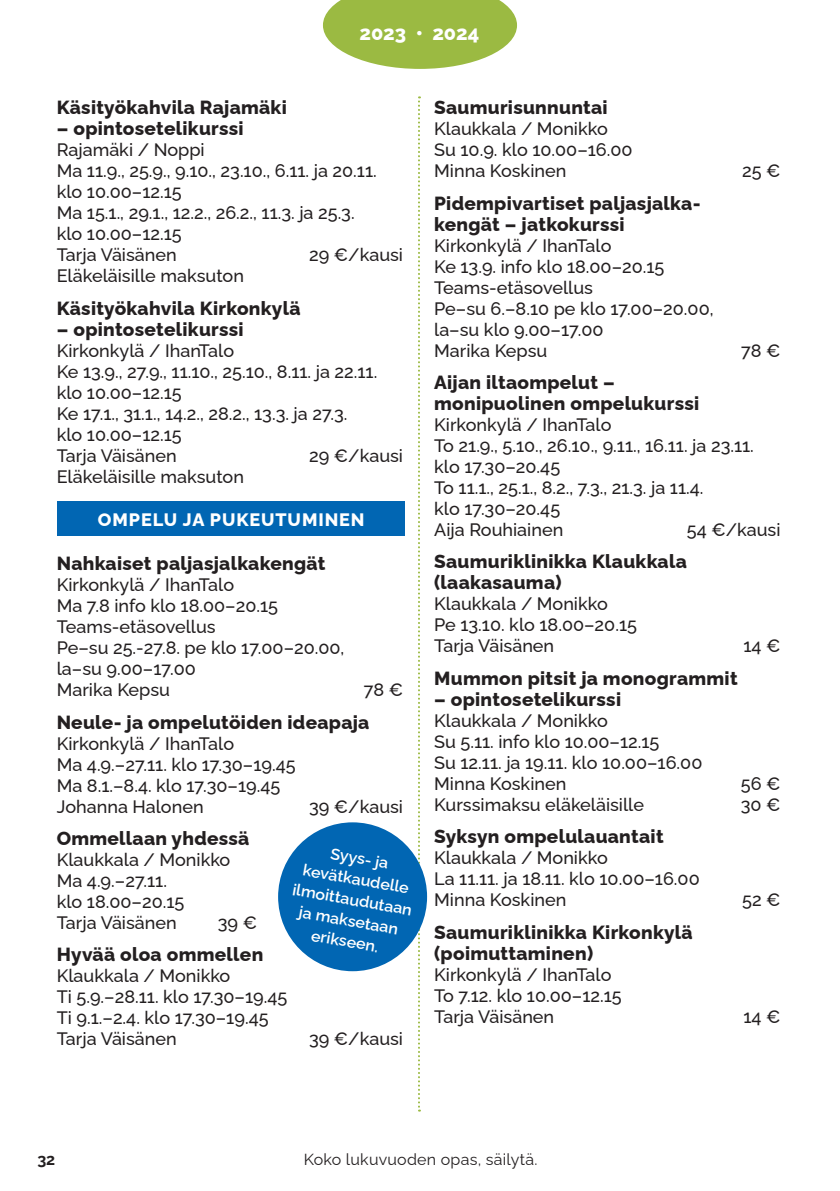
<style>
.page{position:relative;width:840px;height:1191px;background:#fff}
.page>*{position:absolute;margin:0;border:0;box-sizing:border-box;transform-origin:0 0}
.t1{font:800 20px "Raleway";color:#fff}
.Kurssin_nimi{font:800 19px/21px "Raleway";letter-spacing:.015em;color:#231f20}
.Aika{font:500 18px/21px "Raleway";color:#231f20}
.Kurssin_vetäjä{font:500 18px "Raleway";color:#231f20}
.Paikka{font:500 18px "Raleway";color:#231f20}
.PIKKU_VÄLIOTSIKKO_YL{font:800 18px "Raleway";letter-spacing:.05em;color:#fff}
.Paikka-2{font:600 16px/21px "Raleway";color:#fff;text-align:center}
.t2{font:16px "Raleway";letter-spacing:.015em;color:#231f20}
.t3{font:700 16px "Raleway";color:#231f20}
</style>
<div class="page">
<svg style="left:323px;top:0;width:193px;height:69px;background:#aac45f"></svg>
<svg style="left:418px;top:96px;width:2px;height:1015px"></svg>
<div style="left:57px;top:502px;width:347px;height:34px;background:#0166b3"></div>
<div style="left:278px;top:822px;width:149px;height:149px;background:#0166b3;border-radius:50%"></div>
<p class="t1" style="left:359px;top:16px;width:121px">2023 • 2024</p>
<p class="Kurssin_nimi" style="left:57px;top:95px;width:231px">Käsityökahvila Rajamäki</p>
<p class="Kurssin_nimi" style="left:57px;top:116px;width:188px">– opintosetelikurssi</p>
<p class="Paikka" style="left:57px;top:136px;width:149px">Rajamäki / Noppi</p>
<p class="Aika" style="left:57px;top:158px;width:321px">Ma 11.9., 25.9., 9.10., 23.10., 6.11. ja 20.11. klo 10.00–12.15</p>
<p class="Aika" style="left:57px;top:200px;width:299px">Ma 15.1., 29.1., 12.2., 26.2., 11.3. ja 25.3. klo 10.00–12.15</p>
<p class="Kurssin_vetäjä" style="left:57px;top:241px;width:121px">Tarja Väisänen</p>
<p class="Kurssin_vetäjä" style="left:309px;top:241px;width:95px">29 €/kausi</p>
<p class="Kurssin_vetäjä" style="left:57px;top:262px;width:189px">Eläkeläisille maksuton</p>
<p class="Kurssin_nimi" style="left:57px;top:295px;width:245px">Käsityökahvila Kirkonkylä</p>
<p class="Kurssin_nimi" style="left:57px;top:316px;width:188px">– opintosetelikurssi</p>
<p class="Paikka" style="left:57px;top:336px;width:179px">Kirkonkylä / IhanTalo</p>
<p class="Aika" style="left:57px;top:359px;width:322px">Ke 13.9., 27.9., 11.10., 25.10., 8.11. ja 22.11. klo 10.00–12.15</p>
<p class="Aika" style="left:57px;top:401px;width:292px">Ke 17.1., 31.1., 14.2., 28.2., 13.3. ja 27.3. klo 10.00–12.15</p>
<p class="Kurssin_vetäjä" style="left:57px;top:441px;width:121px">Tarja Väisänen</p>
<p class="Kurssin_vetäjä" style="left:309px;top:441px;width:95px">29 €/kausi</p>
<p class="Kurssin_vetäjä" style="left:57px;top:462px;width:189px">Eläkeläisille maksuton</p>
<p class="PIKKU_VÄLIOTSIKKO_YL" style="left:98px;top:506px;width:268px">OMPELU JA PUKEUTUMINEN</p>
<p class="Kurssin_nimi" style="left:57px;top:551px;width:270px">Nahkaiset paljasjalkakengät</p>
<p class="Paikka" style="left:57px;top:570px;width:179px">Kirkonkylä / IhanTalo</p>
<p class="Aika" style="left:57px;top:593px;width:223px">Ma 7.8 info klo 18.00–20.15<br>Teams-etäsovellus</p>
<p class="Aika" style="left:57px;top:635px;width:289px">Pe–su 25.-27.8. pe klo 17.00–20.00, la–su 9.00–17.00</p>
<p class="Kurssin_vetäjä" style="left:57px;top:675px;width:115px">Marika Kepsu</p>
<p class="Kurssin_vetäjä" style="left:363px;top:675px;width:41px">78 €</p>
<p class="Kurssin_nimi" style="left:57px;top:709px;width:314px">Neule- ja ompelutöiden ideapaja</p>
<p class="Paikka" style="left:57px;top:729px;width:179px">Kirkonkylä / IhanTalo</p>
<p class="Aika" style="left:57px;top:751px;width:240px">Ma 4.9.–27.11. klo 17.30–19.45</p>
<p class="Aika" style="left:57px;top:772px;width:225px">Ma 8.1.–8.4. klo 17.30–19.45</p>
<p class="Kurssin_vetäjä" style="left:57px;top:792px;width:148px">Johanna Halonen</p>
<p class="Kurssin_vetäjä" style="left:309px;top:792px;width:95px">39 €/kausi</p>
<p class="Kurssin_nimi" style="left:57px;top:825px;width:194px">Ommellaan yhdessä</p>
<p class="Kurssin_vetäjä" style="left:57px;top:845px;width:175px">Klaukkala / Monikko</p>
<p class="Aika" style="left:57px;top:868px;width:112px">Ma 4.9.–27.11.</p>
<p class="Aika" style="left:57px;top:889px;width:129px">klo 18.00–20.15</p>
<p class="Kurssin_vetäjä" style="left:57px;top:908px;width:121px">Tarja Väisänen</p>
<p class="Kurssin_vetäjä" style="left:218px;top:908px;width:41px">39 €</p>
<p class="Kurssin_nimi" style="left:57px;top:942px;width:208px">Hyvää oloa ommellen</p>
<p class="Paikka" style="left:57px;top:961px;width:175px">Klaukkala / Monikko</p>
<p class="Kurssin_vetäjä" style="left:57px;top:982px;width:232px">Ti 5.9.–28.11. klo 17.30–19.45</p>
<p class="Kurssin_vetäjä" style="left:57px;top:1003px;width:213px">Ti 9.1.–2.4. klo 17.30–19.45</p>
<p class="Kurssin_vetäjä" style="left:57px;top:1024px;width:121px">Tarja Väisänen</p>
<p class="Kurssin_vetäjä" style="left:309px;top:1024px;width:95px">39 €/kausi</p>
<p class="Paikka-2" style="left:309px;top:836px;width:109px;rotate:10deg">Syys- ja kevätkaudelle</p>
<p class="Paikka-2" style="left:295px;top:877px;width:122px;rotate:10deg">ilmoittaudutaan</p>
<p class="Paikka-2" style="left:301px;top:899px;width:102px;rotate:10deg">ja maksetaan</p>
<p class="Paikka-2" style="left:313px;top:923px;width:69px;rotate:10deg">erikseen.</p>
<p class="Kurssin_nimi" style="left:434px;top:95px;width:175px">Saumurisunnuntai</p>
<p class="Paikka" style="left:434px;top:115px;width:175px">Klaukkala / Monikko</p>
<p class="Aika" style="left:434px;top:137px;width:200px">Su 10.9. klo 10.00–16.00</p>
<p class="Kurssin_vetäjä" style="left:434px;top:157px;width:134px">Minna Koskinen</p>
<p class="Kurssin_vetäjä" style="left:741px;top:157px;width:40px">25 €</p>
<p class="Kurssin_nimi" style="left:434px;top:190px;width:268px">Pidempivartiset paljasjalka&shy;kengät – jatkokurssi</p>
<p class="Paikka" style="left:434px;top:231px;width:179px">Kirkonkylä / IhanTalo</p>
<p class="Aika" style="left:434px;top:254px;width:232px">Ke 13.9. info klo 18.00–20.15<br>Teams-etäsovellus</p>
<p class="Aika" style="left:434px;top:296px;width:281px">Pe–su 6.–8.10 pe klo 17.00–20.00, la–su klo 9.00–17.00</p>
<p class="Kurssin_vetäjä" style="left:434px;top:336px;width:115px">Marika Kepsu</p>
<p class="Kurssin_vetäjä" style="left:740px;top:336px;width:41px">78 €</p>
<p class="Kurssin_nimi" style="left:434px;top:370px;width:266px">Aijan iltaompelut – monipuolinen ompelukurssi</p>
<p class="Kurssin_vetäjä" style="left:434px;top:410px;width:179px">Kirkonkylä / IhanTalo</p>
<p class="Aika" style="left:434px;top:433px;width:321px">To 21.9., 5.10., 26.10., 9.11., 16.11. ja 23.11. klo 17.30–20.45</p>
<p class="Aika" style="left:434px;top:475px;width:270px">To 11.1., 25.1., 8.2., 7.3., 21.3. ja 11.4.</p>
<p class="Aika" style="left:434px;top:496px;width:127px">klo 17.30–20.45</p>
<p class="Kurssin_vetäjä" style="left:434px;top:515px;width:130px">Aija Rouhiainen</p>
<p class="Kurssin_vetäjä" style="left:686px;top:515px;width:95px">54 €/kausi</p>
<p class="Kurssin_nimi" style="left:434px;top:549px;width:254px">Saumuriklinikka Klaukkala (laakasauma)</p>
<p class="Paikka" style="left:434px;top:590px;width:175px">Klaukkala / Monikko</p>
<p class="Aika" style="left:434px;top:612px;width:204px">Pe 13.10. klo 18.00–20.15</p>
<p class="Kurssin_vetäjä" style="left:434px;top:632px;width:121px">Tarja Väisänen</p>
<p class="Kurssin_vetäjä" style="left:743px;top:632px;width:39px">14 €</p>
<p class="Kurssin_nimi" style="left:434px;top:665px;width:305px">Mummon pitsit ja monogrammit</p>
<p class="Kurssin_nimi" style="left:434px;top:686px;width:188px">– opintosetelikurssi</p>
<p class="Paikka" style="left:434px;top:706px;width:175px">Klaukkala / Monikko</p>
<p class="Aika" style="left:434px;top:729px;width:227px">Su 5.11. info klo 10.00–12.15</p>
<p class="Aika" style="left:434px;top:750px;width:269px">Su 12.11. ja 19.11. klo 10.00–16.00</p>
<p class="Kurssin_vetäjä" style="left:434px;top:769px;width:134px">Minna Koskinen</p>
<p class="Kurssin_vetäjä" style="left:740px;top:769px;width:41px">56 €</p>
<p class="Kurssin_vetäjä" style="left:434px;top:790px;width:211px">Kurssimaksu eläkeläisille</p>
<p class="Kurssin_vetäjä" style="left:740px;top:790px;width:41px">30 €</p>
<p class="Kurssin_nimi" style="left:434px;top:824px;width:231px">Syksyn ompelulauantait</p>
<p class="Paikka" style="left:434px;top:843px;width:175px">Klaukkala / Monikko</p>
<p class="Aika" style="left:434px;top:866px;width:267px">La 11.11. ja 18.11. klo 10.00–16.00</p>
<p class="Kurssin_vetäjä" style="left:434px;top:885px;width:134px">Minna Koskinen</p>
<p class="Kurssin_vetäjä" style="left:741px;top:885px;width:40px">52 €</p>
<p class="Kurssin_nimi" style="left:434px;top:919px;width:260px">Saumuriklinikka Kirkonkylä (poimuttaminen)</p>
<p class="Paikka" style="left:434px;top:960px;width:179px">Kirkonkylä / IhanTalo</p>
<p class="Aika" style="left:434px;top:982px;width:189px">To 7.12. klo 10.00–12.15</p>
<p class="Kurssin_vetäjä" style="left:434px;top:1002px;width:121px">Tarja Väisänen</p>
<p class="Kurssin_vetäjä" style="left:743px;top:1002px;width:39px">14 €</p>
<p class="t3" style="left:37px;top:1146px;width:19px">32</p>
<p class="t2" style="left:303px;top:1147px;width:235px">Koko lukuvuoden opas, säilytä.</p>
</div>
